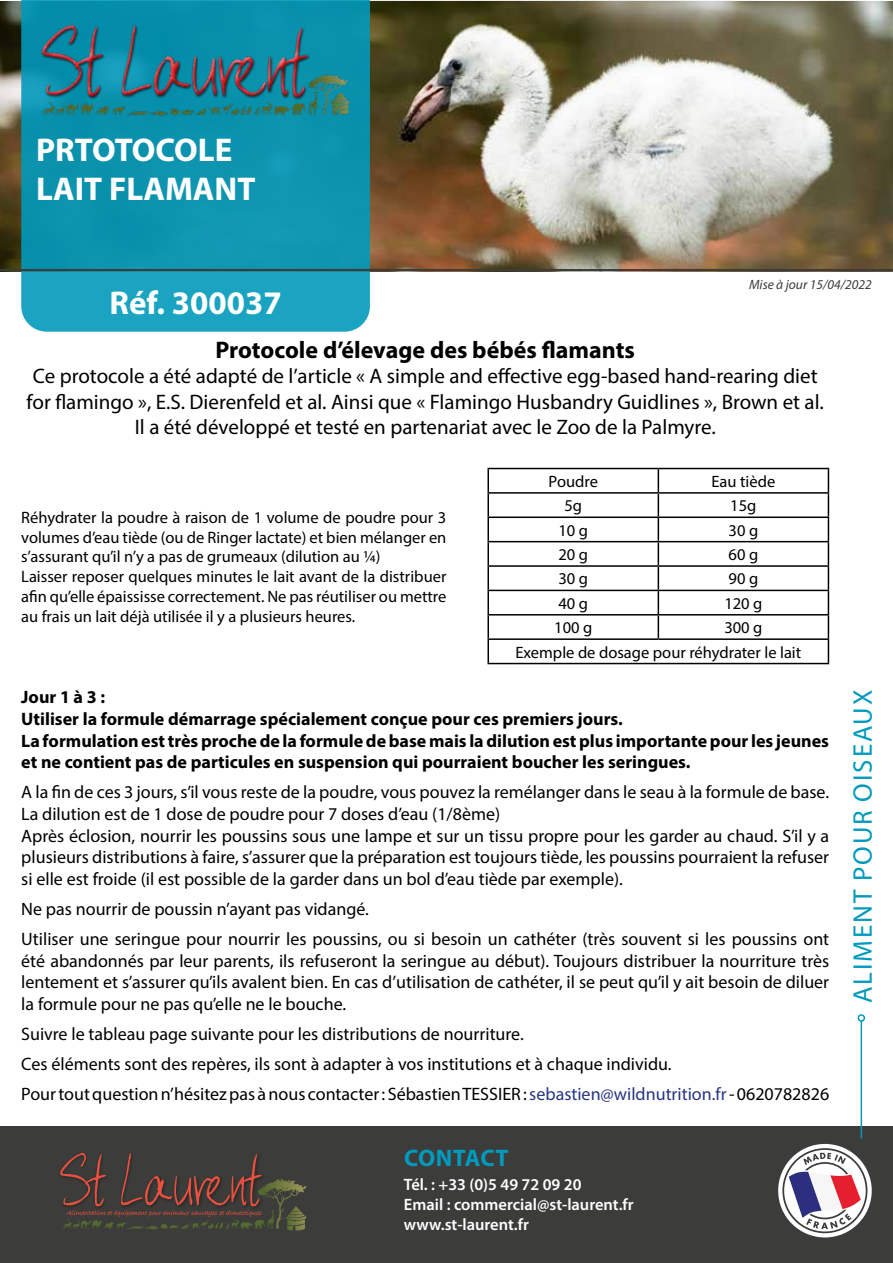
<style>
.page{position:relative;width:893px;height:1263px;background:#fff}
.page>*{position:absolute;margin:0;border:0;box-sizing:border-box;transform-origin:0 0}
.t1{font:700 33px/39px "Myriad Pro";color:#fff}
.t2{font:27px "Myriad Pro";letter-spacing:.07em;color:#009abc}
.t3{font:700 24px "Myriad Pro";color:#000}
.t4{font:700 24px "Myriad Pro";letter-spacing:.005em;color:#009abc}
.t5{font:21px/25.2px "Myriad Pro";color:#000;text-align:center}
.t6{font:18px/21.6px "Myriad Pro";color:#000}
.t7{font:700 18px/21.6px "Myriad Pro";color:#000}
.t8{font:16.5px/19.8px "Myriad Pro";color:#000}
.t9{font:600 16.5px/19.8px "Myriad Pro";color:#fff}
.t10{font:italic 13.5px "Myriad Pro";color:#3c3c3b}
.s1{color:#283583}
</style>
<div class="page">
<img style="left:0;top:1px;width:893px;height:268px">
<img style="left:370px;top:0;width:500px;height:269px">
<svg style="left:21px;top:0;width:349px;height:332px;background:#1097b3"></svg>
<div style="left:0;top:1127px;width:893px;height:136px;background:#3c3c3b"></div>
<hr style="left:0;top:269px;width:893px;height:2px;background:#3c3c3b">
<svg style="left:60px;top:1152px;width:245px;height:78px"></svg>
<hr style="left:861px;top:1021px;width:1px;height:117px;background:#009abc">
<div style="left:858px;top:1014px;width:7px;height:8px;border:2px solid #009abc;border-radius:50%"></div>
<img style="left:36px;top:21px;width:319px;height:96px">
<div style="left:778px;top:1144px;width:94px;height:93px;background:#fff;border-radius:50%"></div>
<svg style="left:782px;top:1148px;width:85px;height:85px"></svg>
<hr style="left:487px;top:468px;width:171px;height:1px;background:#000">
<hr style="left:487px;top:469px;width:2px;height:23px;background:#000">
<hr style="left:658px;top:468px;width:171px;height:1px;background:#000">
<hr style="left:487px;top:492px;width:171px;height:2px;background:#000">
<hr style="left:487px;top:494px;width:2px;height:22px;background:#000">
<hr style="left:658px;top:492px;width:171px;height:2px;background:#000">
<hr style="left:487px;top:516px;width:171px;height:2px;background:#000">
<hr style="left:487px;top:518px;width:2px;height:23px;background:#000">
<hr style="left:658px;top:516px;width:171px;height:2px;background:#000">
<hr style="left:487px;top:541px;width:171px;height:1px;background:#000">
<hr style="left:487px;top:542px;width:2px;height:23px;background:#000">
<hr style="left:658px;top:541px;width:171px;height:1px;background:#000">
<hr style="left:487px;top:565px;width:171px;height:2px;background:#000">
<hr style="left:487px;top:567px;width:2px;height:23px;background:#000">
<hr style="left:658px;top:565px;width:171px;height:2px;background:#000">
<hr style="left:487px;top:590px;width:171px;height:1px;background:#000">
<hr style="left:487px;top:591px;width:2px;height:23px;background:#000">
<hr style="left:658px;top:590px;width:171px;height:1px;background:#000">
<hr style="left:487px;top:614px;width:171px;height:1px;background:#000">
<hr style="left:487px;top:615px;width:2px;height:23px;background:#000">
<hr style="left:658px;top:614px;width:171px;height:1px;background:#000">
<svg style="left:658px;top:469px;width:1px;height:169px"></svg>
<hr style="left:487px;top:638px;width:171px;height:2px;background:#000">
<hr style="left:487px;top:640px;width:2px;height:23px;background:#000">
<hr style="left:658px;top:638px;width:171px;height:2px;background:#000">
<svg style="left:828px;top:469px;width:1px;height:194px"></svg>
<hr style="left:487px;top:663px;width:171px;height:1px;background:#000">
<hr style="left:658px;top:663px;width:171px;height:1px;background:#000">
<h1 class="t1" style="left:36px;top:129px;width:221px">PRTOTOCOLE<br>LAIT FLAMANT</h1>
<h1 class="t1" style="left:110px;top:282px;width:174px">Réf. 300037</h1>
<p class="t10" style="left:749px;top:276px;width:124px">Mise à jour 15/04/2022</p>
<h3 class="t3" style="left:215px;top:334px;width:421px">Protocole d’élevage des bébés flamants</h3>
<p class="t5" style="left:27px;top:363px;width:799px">Ce protocole a été adapté de l’article « A simple and effective egg-based hand-rearing diet for flamingo », E.S. Dierenfeld et al. Ainsi que « Flamingo Husbandry Guidlines », Brown et al.<br>Il a été développé et testé en partenariat avec le Zoo de la Palmyre.</p>
<p class="t8" style="left:549px;top:471px;width:51px">Poudre</p>
<p class="t8" style="left:711px;top:471px;width:65px">Eau tiède</p>
<p class="t8" style="left:564px;top:496px;width:19px">5g</p>
<p class="t8" style="left:730px;top:496px;width:28px">15g</p>
<p class="t8" style="left:558px;top:520px;width:31px">10 g</p>
<p class="t8" style="left:729px;top:520px;width:31px">30 g</p>
<p class="t8" style="left:558px;top:544px;width:31px">20 g</p>
<p class="t8" style="left:729px;top:544px;width:31px">60 g</p>
<p class="t8" style="left:558px;top:569px;width:31px">30 g</p>
<p class="t8" style="left:729px;top:569px;width:31px">90 g</p>
<p class="t8" style="left:558px;top:593px;width:31px">40 g</p>
<p class="t8" style="left:724px;top:593px;width:40px">120 g</p>
<p class="t8" style="left:554px;top:617px;width:40px">100 g</p>
<p class="t8" style="left:21px;top:507px;width:427px">Réhydrater la poudre à raison de 1 volume de poudre pour 3 volumes d’eau tiède (ou de Ringer lactate) et bien mélanger en s’assurant qu’il n’y a pas de grumeaux (dilution au ¼)<br>Laisser reposer quelques minutes le lait avant de la distribuer afin qu’elle épaississe correctement. Ne pas réutiliser ou mettre au frais un lait déjà utilisée il y a plusieurs heures.</p>
<p class="t8" style="left:515px;top:615px;width:287px;line-height:24.3px;text-indent:209px">300 g<br>Exemple de dosage pour réhydrater le lait</p>
<p class="t7" style="left:21px;top:686px;width:809px">Jour 1 à 3 :<br>Utiliser la formule démarrage spécialement conçue pour ces premiers jours.<br>La formulation est très proche de la formule de base mais la dilution est plus importante pour les jeunes et ne contient pas de particules en suspension qui pourraient boucher les seringues.</p>
<p class="t6" style="left:21px;top:781px;width:809px">A la fin de ces 3 jours, s’il vous reste de la poudre, vous pouvez la remélanger dans le seau à la formule de base.<br>La dilution est de 1 dose de poudre pour 7 doses d’eau (1/8ème)<br>Après éclosion, nourrir les poussins sous une lampe et sur un tissu propre pour les garder au chaud. S’il y a plusieurs distributions à faire, s’assurer que la préparation est toujours tiède, les poussins pourraient la refuser si elle est froide (il est possible de la garder dans un bol d’eau tiède par exemple).</p>
<p class="t6" style="left:21px;top:893px;width:809px;line-height:30.2px">Ne pas nourrir de poussin n’ayant pas vidangé.<br>Utiliser une seringue pour nourrir les poussins, ou si besoin un cathéter (très souvent si les poussins ont</p>
<p class="t6" style="left:21px;top:949px;width:809px;text-align:justify">été abandonnés par leur parents, ils refuseront la seringue au début). Toujours distribuer la nourriture très lentement et s’assurer qu’ils avalent bien. En cas d’utilisation de cathéter, il se peut qu’il y ait besoin de diluer la formule pour ne pas qu’elle ne le bouche.</p>
<p class="t6" style="left:21px;top:1018px;width:809px;line-height:30.2px">Suivre le tableau page suivante pour les distributions de nourriture.<br>Ces éléments sont des repères, ils sont à adapter à vos institutions et à chaque individu.<br>Pour tout question n’hésitez pas à nous contacter : Sébastien TESSIER : <span class="s1">sebastien@wildnutrition.fr</span> - 0620782826</p>
<h3 class="t4" style="left:404px;top:1142px;width:106px">CONTACT</h3>
<p class="t9" style="left:404px;top:1174px;width:231px">Tél. : +33 (0)5 49 72 09 20<br>Email : commercial@st-laurent.fr www.st-laurent.fr</p>
<h2 class="t2" style="left:846px;top:1003px;width:315px;rotate:-90deg">ALIMENT POUR OISEAUX</h2>
</div>
